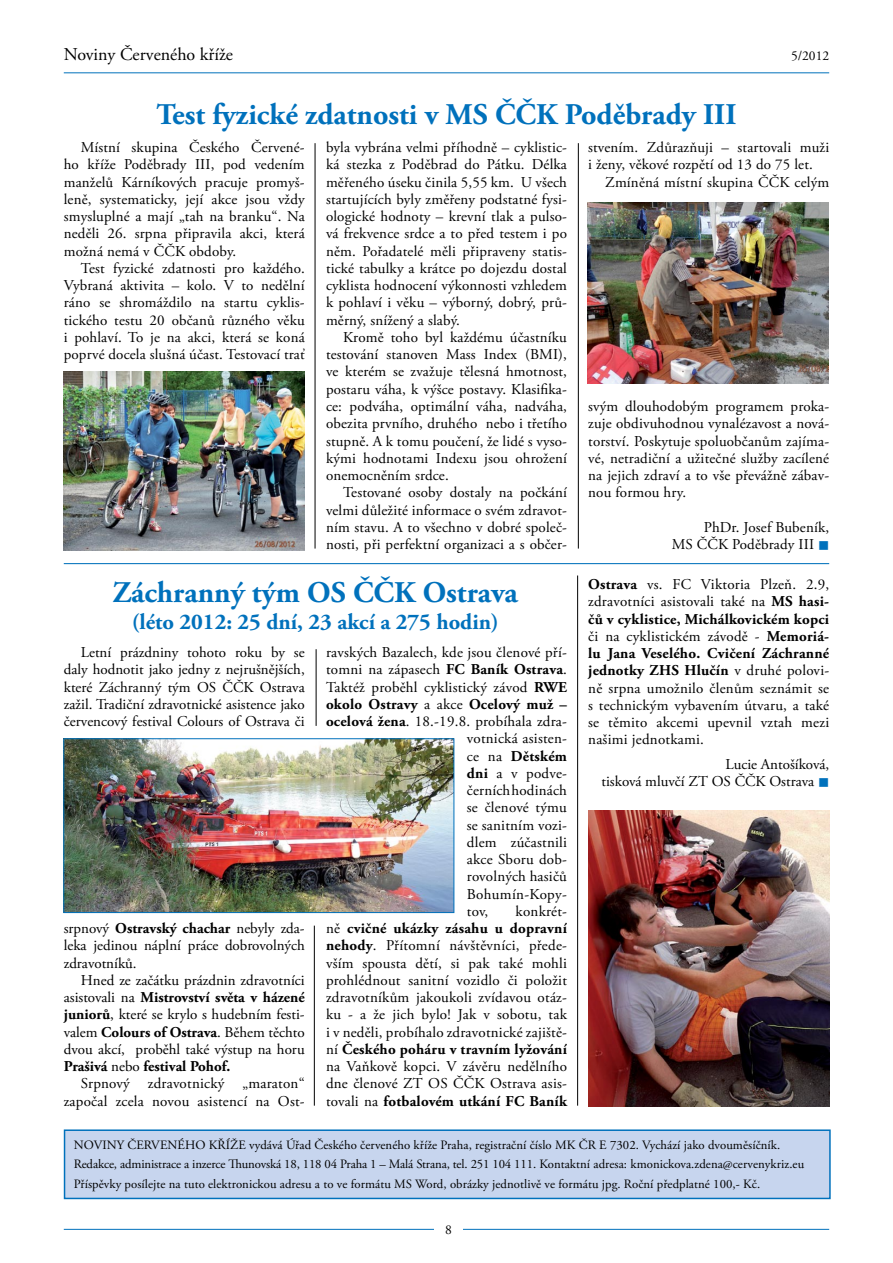
<style>
.page{position:relative;width:893px;height:1263px;background:#fff}
.page>*{position:absolute;margin:0;border:0;box-sizing:border-box;transform-origin:0 0}
.t1{font:700 30px "Adobe Garamond Pro";color:#0071bc}
.t2{font:700 22.5px "Adobe Garamond Pro";color:#0071bc}
.t3{font:18px "Adobe Garamond Pro";color:#000}
.t4{font:15px/17.2px "Adobe Garamond Pro";letter-spacing:.01em;color:#000;text-align:justify}
.t5{font:700 15px "Adobe Garamond Pro";letter-spacing:.015em;color:#000}
.t6{font:13.5px "Adobe Garamond Pro";color:#000}
.t7{font:12.75px/19.5px "Adobe Garamond Pro";letter-spacing:.005em;color:#000}
.s1{font-weight:700}
.s2{font-weight:400}
.s3{color:#0071bc}
</style>
<div class="page">
<hr style="left:64px;top:72px;width:765px;height:1px;background:#0071bc">
<hr style="left:64px;top:1229px;width:765px;height:1px;background:#0071bc">
<div style="left:434px;top:1217px;width:29px;height:25px;background:#fff"></div>
<div style="left:65px;top:1130px;width:765px;height:68px;background:#c7d5ee"></div>
<div style="left:64px;top:1129px;width:767px;height:70px;border:2px solid #0071bc"></div>
<img style="left:587px;top:203px;width:241px;height:180px">
<img style="left:64px;top:372px;width:241px;height:178px">
<hr style="left:64px;top:563px;width:765px;height:1px;background:#0071bc">
<img style="left:588px;top:811px;width:241px;height:295px">
<img style="left:66px;top:740px;width:386px;height:171px">
<div style="left:64px;top:738px;width:390px;height:175px;border:1px solid #0071bc"></div>
<hr style="left:315px;top:143px;width:1px;height:406px;background:#000">
<hr style="left:578px;top:143px;width:1px;height:406px;background:#000">
<hr style="left:314px;top:926px;width:1px;height:180px;background:#000">
<hr style="left:577px;top:575px;width:1px;height:531px;background:#000">
<hr style="left:316px;top:649px;width:1px;height:77px;background:#000">
<p class="t3" style="left:64px;top:43px;width:171px">Noviny Červeného kříže</p>
<p class="t6" style="left:791px;top:47px;width:40px">5/2012</p>
<h1 class="t1" style="left:156px;top:97px;width:581px">Test fyzické zdatnosti v MS ČČK Poděbrady III</h1>
<p class="t4" style="left:64px;top:139px;width:242px;text-indent:17px">Místní skupina Českého Červené&shy;ho kříže Poděbrady III, pod vedením manželů Kárníkových pracuje promyš&shy;leně, systematicky, její akce jsou vždy smysluplné a mají „tah na branku“. Na neděli 26. srpna připravila akci, která možná nemá v ČČK obdoby.</p>
<p class="t4" style="left:64px;top:260px;width:242px;text-indent:17px">Test fyzické zdatnosti pro každého.<br>Vybraná aktivita – kolo. V to nedělní ráno se shromáždilo na startu cyklis&shy;tického testu 20 občanů různého věku i pohlaví. To je na akci, která se koná poprvé docela slušná účast. Testovací trať</p>
<p class="t4" style="left:326px;top:139px;width:242px">byla vybrána velmi příhodně – cyklistic&shy;ká stezka z Poděbrad do Pátku. Délka měřeného úseku činila 5,55 km. U všech startujících byly změřeny podstatné fysi&shy;ologické hodnoty – krevní tlak a pulso&shy;vá frekvence srdce a to před testem i po něm. Pořadatelé měli připraveny statis&shy;tické tabulky a krátce po dojezdu dostal cyklista hodnocení výkonnosti vzhledem k pohlaví i věku – výborný, dobrý, prů&shy;měrný, snížený a slabý.</p>
<p class="t4" style="left:326px;top:329px;width:242px;text-indent:17px">Kromě toho byl každému účastníku testování stanoven Mass Index (BMI), ve kterém se zvažuje tělesná hmotnost, postaru váha, k výšce postavy. Klasifika&shy;ce: podváha, optimální váha, nadváha, obezita prvního, druhého nebo i třetího stupně. A k tomu poučení, že lidé s vyso&shy;kými hodnotami Indexu jsou ohrožení onemocněním srdce.</p>
<p class="t4" style="left:326px;top:484px;width:242px;text-indent:17px">Testované osoby dostaly na počkání velmi důležité informace o svém zdravot&shy;ním stavu. A to všechno v dobré společ&shy;nosti, při perfektní organizaci a s občer-</p>
<h1 class="t1" style="left:113px;top:575px;width:407px">Záchranný tým OS ČČK Ostrava</h1>
<h2 class="t2" style="left:132px;top:609px;width:368px">(léto 2012: 25 dní, 23 akcí a 275 hodin)</h2>
<p class="t4" style="left:64px;top:644px;width:242px;text-indent:17px">Letní prázdniny tohoto roku by se daly hodnotit jako jedny z nejrušnějších, které Záchranný tým OS ČČK Ostrava zažil. Tradiční zdravotnické asistence jako červencový festival Colours of Ostrava či</p>
<p class="t4" style="left:64px;top:920px;width:242px">srpnový <span class="s1">Ostravský chachar</span> nebyly zda&shy;leka jedinou náplní práce dobrovolných zdravotníků.</p>
<p class="t4" style="left:64px;top:972px;width:242px;text-indent:17px">Hned ze začátku prázdnin zdravotníci asistovali na <span class="s1">Mistrovství světa v házené juniorů</span>, které se krylo s hudebním festi&shy;valem <span class="s1">Colours of Ostrava</span>. Během těchto dvou akcí, proběhl také výstup na horu <span class="s1">Prašivá</span> nebo <span class="s1">festival Pohof.</span></p>
<p class="t4" style="left:64px;top:1075px;width:242px;text-align:right">Srpnový zdravotnický „maraton“ započal zcela novou asistencí na Ost-</p>
<p class="t4" style="left:326px;top:644px;width:242px">ravských Bazalech, kde jsou členové pří-</p>
<p class="t4" style="left:326px;top:661px;width:242px">tomni na zápasech <span class="s1">FC Baník Ostrava</span>.</p>
<p class="t4" style="left:326px;top:679px;width:242px">Taktéž proběhl cyklistický závod <span class="s1">RWE</span></p>
<p class="t5" style="left:326px;top:695px;width:242px">okolo Ostravy <span class="s2">a akce</span> Ocelový muž –</p>
<p class="t4" style="left:326px;top:713px;width:242px"><span class="s1">ocelová žena</span>. 18.-19.8. probíhala zdra-</p>
<p class="t4" style="left:467px;top:730px;width:102px">votnická asisten-</p>
<p class="t5" style="left:467px;top:747px;width:102px"><span class="s2">ce na</span> Dětském</p>
<p class="t4" style="left:467px;top:765px;width:102px"><span class="s1">dni</span> a v podve-</p>
<p class="t4" style="left:467px;top:782px;width:101px">černích hodinách</p>
<p class="t4" style="left:467px;top:799px;width:102px">se členové týmu</p>
<p class="t4" style="left:467px;top:817px;width:102px">se sanitním vozi-</p>
<p class="t4" style="left:467px;top:834px;width:102px">dlem zúčastnili</p>
<p class="t4" style="left:467px;top:851px;width:102px">akce Sboru dob-</p>
<p class="t4" style="left:467px;top:868px;width:102px">rovolných hasičů</p>
<p class="t4" style="left:467px;top:886px;width:102px">Bohumín-Kopy-</p>
<p class="t4" style="left:467px;top:903px;width:23px">tov,</p>
<p class="t4" style="left:326px;top:903px;width:242px;text-indent:190px">konkrét&shy;ně <span class="s1">cvičné ukázky zásahu u dopravní nehody</span>. Přítomní návštěvníci, přede&shy;vším spousta dětí, si pak také mohli prohlédnout sanitní vozidlo či položit zdravotníkům jakoukoli zvídavou otáz&shy;ku - a že jich bylo! Jak v sobotu, tak i v neděli, probíhalo zdravotnické zajiště&shy;ní <span class="s1">Českého poháru v travním lyžování </span>na Vaňkově kopci. V závěru nedělního dne členové ZT OS ČČK Ostrava asis&shy;tovali na <span class="s1">fotbalovém utkání FC Baník</span></p>
<p class="t4" style="left:588px;top:139px;width:242px">stvením. Zdůrazňuji – startovali muži i ženy, věkové rozpětí od 13 do 75 let.</p>
<p class="t4" style="left:605px;top:174px;width:225px">Zmíněná místní skupina ČČK celým</p>
<p class="t4" style="left:588px;top:398px;width:242px">svým dlouhodobým programem proka&shy;zuje obdivuhodnou vynalézavost a nová&shy;torství. Poskytuje spoluobčanům zajíma&shy;vé, netradiční a užitečné služby zacílené na jejich zdraví a to vše převážně zábav&shy;nou formou hry.</p>
<p class="t4" style="left:672px;top:519px;width:159px;text-align:right">PhDr. Josef Bubeník,<br>MS ČČK Poděbrady III <span class="s3">■</span></p>
<p class="t4" style="left:588px;top:576px;width:242px"><span class="s1">Ostrava</span> vs. FC Viktoria Plzeň. 2.9, zdravotníci asistovali také na <span class="s1">MS hasi&shy;čů v cyklistice, Michálkovickém kopci </span>či na cyklistickém závodě - <span class="s1">Memoriá&shy;lu Jana Veselého. Cvičení Záchranné jednotky ZHS Hlučín</span> v druhé polovi&shy;ně srpna umožnilo členům seznámit se s technickým vybavením útvaru, a také se těmito akcemi upevnil vztah mezi našimi jednotkami.</p>
<p class="t4" style="left:601px;top:756px;width:229px;text-align:right">Lucie Antošíková,<br>tisková mluvčí ZT OS ČČK Ostrava <span class="s3">■</span></p>
<p class="t7" style="left:74px;top:1135px;width:732px">NOVINY ČERVENÉHO KŘÍŽE vydává Úřad Českého červeného kříže Praha, registrační číslo MK ČR E 7302. Vychází jako dvouměsíčník.<br>Redakce, administrace a inzerce Thunovská 18, 118 04 Praha 1 – Malá Strana, tel. 251 104 111. Kontaktní adresa: kmonickova.zdena@cervenykriz.eu<br>Příspěvky posílejte na tuto elektronickou adresu a to ve formátu MS Word, obrázky jednotlivě ve formátu jpg. Roční předplatné 100,- Kč.</p>
</div>
